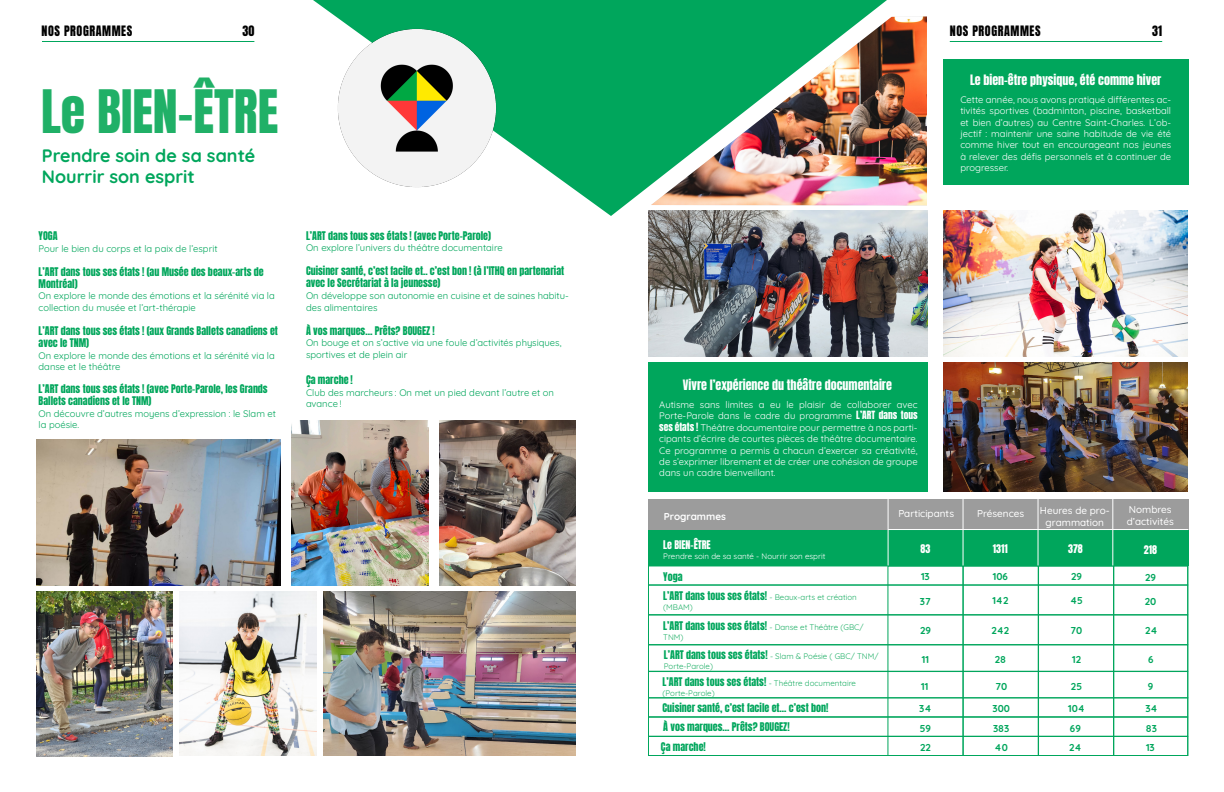
<style>
.page{position:relative;width:1224px;height:792px;background:#fff}
.page>*{position:absolute;margin:0;border:0;box-sizing:border-box;transform-origin:0 0}
.t1{font:50px "Anton";color:#20b067}
.t2{font:700 18px/21.6px "Quicksand";color:#00a65c}
.t3{font:12px "Anton";color:#fff}
.t4{font:12px "Anton";letter-spacing:.05em;color:#000}
.t5{font:10px/12px "Anton";color:#00a65b}
.t6{font:10px/19.4px "Anton";color:#00a65c}
.t7{font:700 10px/19.4px "Quicksand";color:#00a65c;text-align:justify}
.t8{font:500 10px/12px "Quicksand";color:#fff}
.t9{font:10px "Anton";color:#fff}
.t10{font:700 10px "Quicksand";color:#fff}
.t11{font:9.5px/11.4px "Quicksand";color:#fff;text-align:justify}
.t12{font:9.5px/12px "Quicksand";color:#00a65b}
.t13{font:8px "Quicksand";color:#20b067}
.t14{font:8px "Quicksand";color:#fff}
.s1{font-family:"Anton"}
.s2{font-family:"Quicksand";font-size:8px;color:#20b067}
</style>
<div class="page">
<hr style="left:950px;top:41px;width:212px;height:1px;background:#00a65c">
<hr style="left:42px;top:41px;width:212px;height:1px;background:#00a65c">
<img style="left:887px;top:17px;width:40px;height:188px">
<img style="left:648px;top:211px;width:279px;height:146px">
<img style="left:313px;top:0;width:574px;height:216px">
<img style="left:336px;top:28px;width:161px;height:160px">
<img style="left:36px;top:439px;width:245px;height:146px">
<div style="left:648px;top:499px;width:540px;height:31px;background:#9c9c9c"></div>
<div style="left:648px;top:530px;width:540px;height:36px;background:#00a65c"></div>
<div style="left:648px;top:565px;width:540px;height:20px;border:1px solid #00a65c"></div>
<div style="left:648px;top:585px;width:540px;height:30px;border:1px solid #00a65c"></div>
<div style="left:648px;top:614px;width:540px;height:31px;border:1px solid #00a65c"></div>
<div style="left:1113px;top:565px;width:75px;height:191px;border:1px solid #00a65c"></div>
<div style="left:963px;top:565px;width:76px;height:191px;border:1px solid #00a65c"></div>
<div style="left:1038px;top:565px;width:76px;height:191px;border:1px solid #00a65c"></div>
<hr style="left:963px;top:499px;width:1px;height:66px;background:#fff">
<hr style="left:1038px;top:499px;width:1px;height:66px;background:#fff">
<hr style="left:1112px;top:499px;width:1px;height:66px;background:#fff">
<hr style="left:888px;top:499px;width:1px;height:66px;background:#fff">
<hr style="left:888px;top:529px;width:300px;height:1px;background:#fff">
<div style="left:648px;top:644px;width:540px;height:28px;border:1px solid #00a65c"></div>
<div style="left:648px;top:697px;width:540px;height:20px;border:1px solid #00a65c"></div>
<div style="left:648px;top:717px;width:540px;height:20px;border:1px solid #00a65c"></div>
<div style="left:648px;top:736px;width:540px;height:20px;border:1px solid #00a65c"></div>
<img style="left:323px;top:591px;width:253px;height:165px">
<div style="left:648px;top:362px;width:279px;height:130px;background:#00a65c"></div>
<div style="left:943px;top:59px;width:245px;height:126px;background:#00a65c"></div>
<img style="left:943px;top:362px;width:245px;height:130px">
<img style="left:944px;top:211px;width:244px;height:146px">
<img style="left:36px;top:591px;width:137px;height:165px">
<img style="left:180px;top:591px;width:136px;height:165px">
<img style="left:439px;top:421px;width:137px;height:164px">
<img style="left:291px;top:420px;width:137px;height:165px">
<p class="t4" style="left:42px;top:25px;width:92px">NOS PROGRAMMES</p>
<p class="t4" style="left:243px;top:25px;width:13px">30</p>
<p class="t4" style="left:950px;top:25px;width:92px">NOS PROGRAMMES</p>
<p class="t4" style="left:1152px;top:25px;width:11px">31</p>
<h1 class="t1" style="left:41px;top:86px;width:239px">Le BIEN-ÊTRE</h1>
<h2 class="t2" style="left:42px;top:143px;width:215px">Prendre soin de sa santé<br>Nourrir son esprit</h2>
<p class="t5" style="left:39px;top:230px;width:21px">YOGA</p>
<p class="t12" style="left:39px;top:241px;width:181px">Pour le bien du corps et la paix de l’esprit</p>
<p class="t5" style="left:39px;top:266px;width:227px">L’ART dans tous ses états ! (au Musée des beaux-arts de<br>Montréal)</p>
<p class="t12" style="left:39px;top:289px;width:238px">On explore le monde des émotions et la sérénité via la collection du musée et l’art-thérapie</p>
<p class="t5" style="left:39px;top:326px;width:241px">L’ART dans tous ses états ! (aux Grands Ballets canadiens et avec le TNM)</p>
<p class="t12" style="left:39px;top:348px;width:238px;line-height:11.4px">On explore le monde des émotions et la sérénité via la danse et le théâtre</p>
<p class="t5" style="left:39px;top:384px;width:231px">L’ART dans tous ses états ! (avec Porte-Parole, les Grands<br>Ballets canadiens et le TNM)</p>
<p class="t12" style="left:39px;top:407px;width:239px;line-height:11.4px">On découvre d’autres moyens d’expression : le Slam et la poésie.</p>
<p class="t5" style="left:306px;top:230px;width:187px">L’ART dans tous ses états ! (avec Porte-Parole)</p>
<p class="t12" style="left:306px;top:241px;width:198px">On explore l’univers du théâtre documentaire</p>
<p class="t5" style="left:306px;top:266px;width:260px">Cuisiner santé, c’est facile et.. c’est bon ! (à l’ITHQ en partenariat avec le Secrétariat à la jeunesse)</p>
<p class="t12" style="left:306px;top:288px;width:264px">On développe son autonomie en cuisine et de saines habitu&shy;des alimentaires</p>
<p class="t5" style="left:306px;top:325px;width:130px">À vos marques… Prêts? BOUGEZ !</p>
<p class="t12" style="left:306px;top:336px;width:257px">On bouge et on s’active via une foule d’activités physiques, sportives et de plein air</p>
<p class="t5" style="left:306px;top:375px;width:48px">Ça marche !</p>
<p class="t12" style="left:306px;top:386px;width:250px;line-height:11.4px">Club des marcheurs : On met un pied devant l’autre et on avance !</p>
<p class="t3" style="left:970px;top:73px;width:193px">Le bien-être physique, été comme hiver</p>
<p class="t11" style="left:960px;top:93px;width:212px">Cette année, nous avons pratiqué différentes ac&shy;tivités sportives (badminton, piscine, basketball et bien d’autres) au Centre Saint-Charles. L’ob&shy;jectif : maintenir une saine habitude de vie été comme hiver tout en encourageant nos jeunes à relever des défis personnels et à continuer de progresser.</p>
<p class="t3" style="left:683px;top:378px;width:211px">Vivre l’expérience du théâtre documentaire</p>
<p class="t11" style="left:659px;top:398px;width:260px">Autisme sans limites a eu le plaisir de collaborer avec Porte-Parole dans le cadre du programme <span class="s1">L’ART dans tous ses états !</span> Théâtre documentaire pour permettre à nos parti&shy;cipants d’écrire de courtes pièces de théâtre documentaire.<br>Ce programme a permis à chacun d’exercer sa créativité, de s’exprimer librement et de créer une cohésion de groupe dans un cadre bienveillant.</p>
<p class="t10" style="left:664px;top:508px;width:64px">Programmes</p>
<p class="t9" style="left:663px;top:540px;width:49px">Le BIEN-ÊTRE</p>
<p class="t14" style="left:663px;top:550px;width:164px">Prendre soin de sa santé - Nourrir son esprit</p>
<p class="t6" style="left:663px;top:567px;width:195px">Yoga<br>L’ART dans tous ses états! <span class="s2">- Beaux-arts et création</span></p>
<p class="t13" style="left:663px;top:601px;width:31px">(MBAM)</p>
<p class="t6" style="left:663px;top:617px;width:202px">L’ART dans tous ses états! <span class="s2">- Danse et Théâtre (GBC/</span></p>
<p class="t13" style="left:663px;top:631px;width:22px">TNM)</p>
<p class="t6" style="left:664px;top:645px;width:216px">L’ART dans tous ses états! <span class="s2">- Slam &amp; Poésie ( GBC/ TNM/</span></p>
<p class="t13" style="left:664px;top:660px;width:51px">Porte-Parole)</p>
<p class="t6" style="left:663px;top:672px;width:195px">L’ART dans tous ses états! <span class="s2">- Théâtre documentaire</span></p>
<p class="t13" style="left:663px;top:687px;width:54px">(Porte-Parole)</p>
<p class="t6" style="left:661px;top:699px;width:169px">Cuisiner santé, c’est facile et... c’est bon!<br>À vos marques... Prêts? BOUGEZ!<br>Ça marche!</p>
<p class="t8" style="left:898px;top:506px;width:57px">Participants</p>
<p class="t8" style="left:977px;top:506px;width:49px">Présences</p>
<p class="t8" style="left:1040px;top:503px;width:71px;text-align:center">Heures de pro&shy;grammation</p>
<p class="t8" style="left:1127px;top:503px;width:48px">Nombres d’activités</p>
<p class="t9" style="left:920px;top:544px;width:11px">83</p>
<p class="t9" style="left:993px;top:544px;width:16px">1311</p>
<p class="t9" style="left:1068px;top:544px;width:16px">378</p>
<p class="t9" style="left:1144px;top:545px;width:15px">218</p>
<p class="t7" style="left:993px;top:566px;width:17px">106</p>
<p class="t7" style="left:992px;top:590px;width:18px">142</p>
<p class="t7" style="left:991px;top:620px;width:19px">242</p>
<p class="t7" style="left:995px;top:648px;width:13px">28</p>
<p class="t7" style="left:1071px;top:566px;width:12px">29</p>
<p class="t7" style="left:1070px;top:590px;width:14px">45</p>
<p class="t7" style="left:1071px;top:620px;width:13px">70</p>
<p class="t7" style="left:1072px;top:649px;width:10px">12</p>
<p class="t7" style="left:1071px;top:675px;width:13px">25</p>
<p class="t7" style="left:1068px;top:698px;width:18px">104</p>
<p class="t7" style="left:921px;top:566px;width:10px">13</p>
<p class="t7" style="left:920px;top:591px;width:12px">37</p>
<p class="t7" style="left:920px;top:620px;width:12px">29</p>
<p class="t7" style="left:922px;top:649px;width:9px">11</p>
<p class="t7" style="left:921px;top:675px;width:9px">11</p>
<p class="t7" style="left:919px;top:698px;width:14px">34<br>59<br>22</p>
<p class="t7" style="left:1145px;top:567px;width:12px">29</p>
<p class="t7" style="left:1145px;top:591px;width:13px">20</p>
<p class="t7" style="left:1145px;top:620px;width:14px">24</p>
<p class="t7" style="left:1148px;top:649px;width:7px">6</p>
<p class="t7" style="left:1148px;top:675px;width:7px">9</p>
<p class="t7" style="left:1145px;top:698px;width:14px">34</p>
<p class="t7" style="left:995px;top:675px;width:13px">70</p>
<p class="t7" style="left:993px;top:698px;width:19px">300</p>
<p class="t7" style="left:993px;top:717px;width:18px">383</p>
<p class="t7" style="left:1070px;top:717px;width:12px">69</p>
<p class="t7" style="left:1146px;top:717px;width:13px">83</p>
<p class="t7" style="left:995px;top:737px;width:15px">40</p>
<p class="t7" style="left:1069px;top:737px;width:14px">24</p>
<p class="t7" style="left:1146px;top:737px;width:10px">13</p>
</div>
